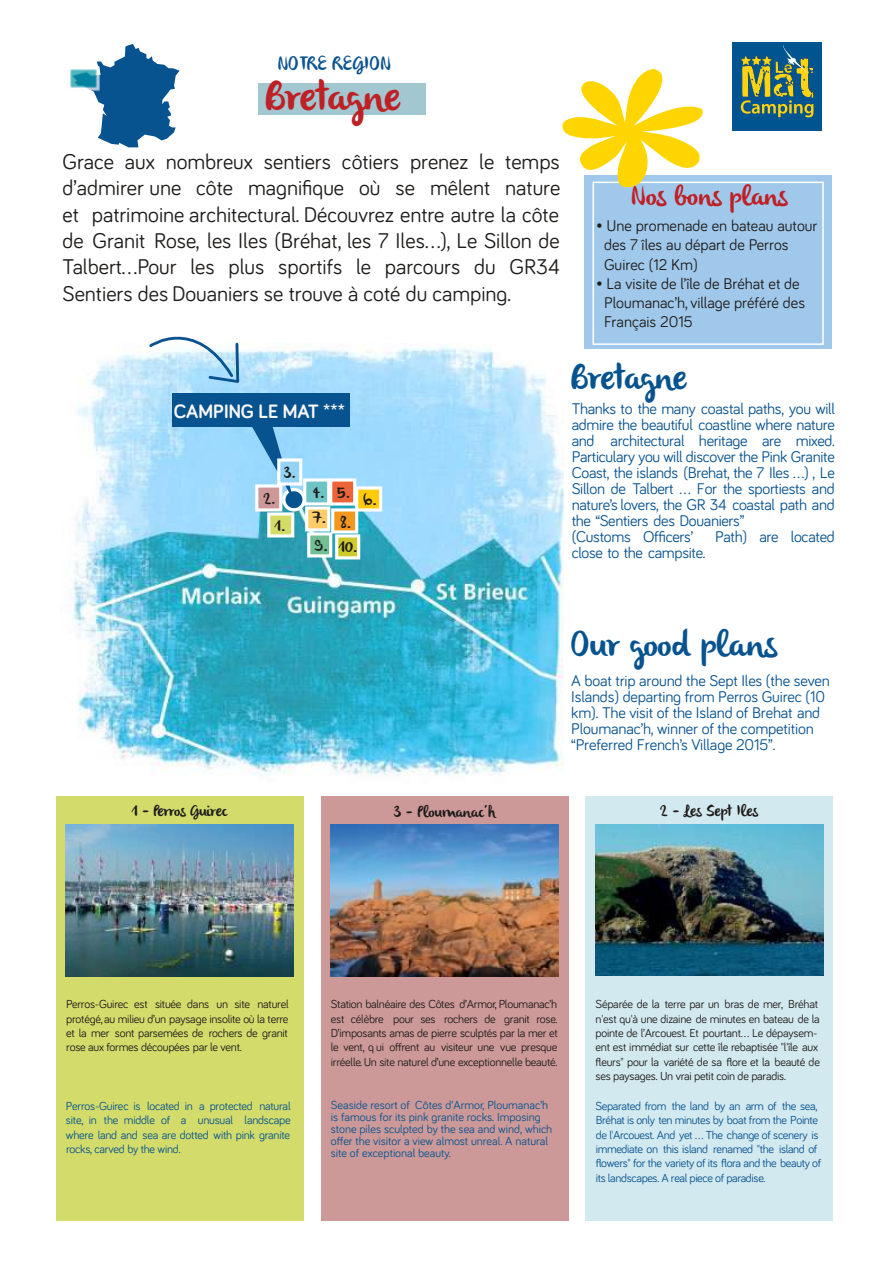
<style>
.page{position:relative;width:893px;height:1263px;background:#fff}
.page>*{position:absolute;margin:0;border:0;box-sizing:border-box;transform-origin:0 0}
.t1{font:42px "olivier";color:#bf2026}
.t2{font:36px "olivier";color:#07538f}
.t3{font:27.6px "olivier";color:#bf2026}
.t4{font:21.9px/26.4px "Bariol";color:#1e1c1a;text-align:justify}
.t5{font:700 19.95px "Bariol";color:#faf8f8}
.t6{font:19.8px "olivier";color:#0c5490}
.t7{font:16.2px/26.8px "olivier";color:#1e1c1a}
.t8{font:16.05px/16px "Bariol";letter-spacing:-.02em;color:#07538f}
.t9{font:16.05px/19.2px "Bariol";color:#1e1c1a}
.t10{font:16.05px "olivier";color:#1e1c1a}
.t11{font:12px/14.4px "Bariol";letter-spacing:-.02em;color:#1e1c1a;text-align:justify}
.t12{font:12px/14.4px "Bariol";letter-spacing:-.02em;color:#07538f}
.t13{font:12px/12px "Bariol";color:#07538f}
.s1{font-family:"Frutiger CE";font-weight:700}
</style>
<div class="page">
<div style="left:258px;top:83px;width:168px;height:32px;background:#a2c7d0"></div>
<img style="left:70px;top:343px;width:494px;height:433px">
<div style="left:303px;top:478px;width:27px;height:27px;background:#6ec3c6;border:3px solid #fff"></div>
<svg style="left:284px;top:489px;width:20px;height:21px"></svg>
<div style="left:282px;top:488px;width:24px;height:23px;border:3px solid #fff;border-radius:50%"></div>
<svg style="left:244px;top:427px;width:50px;height:74px;background:#79bae4"></svg>
<div style="left:172px;top:393px;width:178px;height:34px;background:#07538f"></div>
<div style="left:255px;top:484px;width:27px;height:27px;background:#cc9998;border:3px solid #fff"></div>
<div style="left:267px;top:512px;width:27px;height:25px;background:#d3dc69;border:3px solid #fff"></div>
<div style="left:329px;top:478px;width:27px;height:27px;background:#ed6438;border:3px solid #fff"></div>
<div style="left:355px;top:486px;width:27px;height:25px;background:#ffcb0a;border:3px solid #fff"></div>
<div style="left:305px;top:506px;width:25px;height:25px;background:#ffcc67;border:3px solid #fff"></div>
<div style="left:331px;top:508px;width:27px;height:25px;background:#f4971f;border:3px solid #fff"></div>
<div style="left:335px;top:534px;width:25px;height:25px;background:#cccb2b;border:3px solid #fff"></div>
<div style="left:307px;top:532px;width:25px;height:25px;background:#72be95;border:3px solid #fff"></div>
<div style="left:277px;top:458px;width:25px;height:28px;background:#95d3f4;border:3px solid #fff"></div>
<svg style="left:93px;top:44px;width:87px;height:103px"></svg>
<img style="left:70px;top:66px;width:29px;height:25px">
<svg style="left:148px;top:336px;width:93px;height:49px"></svg>
<div style="left:584px;top:175px;width:248px;height:174px;background:#a0c8ea"></div>
<div style="left:592px;top:182px;width:232px;height:163px;border:2px solid #fff"></div>
<div style="left:733px;top:43px;width:89px;height:88px;background:#00558a"></div>
<div style="left:733px;top:43px;width:88px;height:87px;background:#005490"></div>
<svg style="left:741px;top:45px;width:73px;height:72px"></svg>
<svg style="left:562px;top:69px;width:141px;height:118px"></svg>
<div style="left:56px;top:796px;width:247px;height:424px;background:#d3dc6b"></div>
<img style="left:66px;top:824px;width:227px;height:152px">
<div style="left:321px;top:796px;width:247px;height:424px;background:#cc9998"></div>
<img style="left:331px;top:824px;width:227px;height:153px">
<div style="left:585px;top:796px;width:248px;height:424px;background:#d3e9f0"></div>
<img style="left:595px;top:824px;width:228px;height:151px">
<h3 class="t6" style="left:278px;top:56px;width:115px">NOTRE REGION</h3>
<h1 class="t1" style="left:265px;top:79px;width:137px">Bretagne</h1>
<p class="t4" style="left:62px;top:149px;width:499px">Grace aux nombreux sentiers côtiers prenez le temps d’admirer une côte magnifique où se mêlent nature et patrimoine architectural. Découvrez entre autre la côte de Granit Rose, les Iles (Bréhat, les 7 Iles…), Le Sillon de Talbert…Pour les plus sportifs le parcours du GR34<br>Sentiers des Douaniers se trouve à coté du camping.</p>
<h3 class="t3" style="left:631px;top:184px;width:158px">Nos bons plans</h3>
<h3 class="t9" style="left:604px;top:217px;width:215px;text-indent:-8px">• Une promenade en bateau autour des 7 îles au départ de Perros<br>Guirec (12 Km)</h3>
<h3 class="t9" style="left:604px;top:275px;width:203px;text-indent:-8px">• La visite de l’île de Bréhat et de<br>Ploumanac’h, village préféré des<br>Français 2015</h3>
<h3 class="t5" style="left:174px;top:402px;width:173px">CAMPING LE MAT ***</h3>
<h3 class="t7" style="left:284px;top:461px;width:13px">3.</h3>
<h3 class="t7" style="left:275px;top:487px;width:12px;text-indent:-11px">2.<br>1<span class="s1">.</span></h3>
<h3 class="t7" style="left:337px;top:481px;width:42px">5. 6<span class="s1">.</span></h3>
<h3 class="t7" style="left:312px;top:508px;width:40px">7<span class="s1">.</span> 8<span class="s1">.</span></h3>
<h3 class="t7" style="left:315px;top:534px;width:44px">9<span class="s1">.</span> 10<span class="s1">.</span></h3>
<h2 class="t2" style="left:571px;top:362px;width:118px">Bretagne</h2>
<p class="t8" style="left:572px;top:401px;width:265px">Thanks to the many coastal paths, you will admire the beautiful coastline where nature and architectural heritage are mixed.<br>Particulary you will discover the Pink Granite Coast, the islands (Brehat, the 7 Iles …) , Le Sillon de Talbert … For the sportiests and nature’s lovers, the GR 34 coastal path and the “Sentiers des Douaniers”<br>(Customs Officers’</p>
<h3 class="t8" style="left:715px;top:529px;width:121px">Path) are located</h3>
<h3 class="t8" style="left:572px;top:545px;width:135px">close to the campsite.</h3>
<h3 class="t10" style="left:132px;top:804px;width:97px">1 - Perros Guirec</h3>
<h3 class="t10" style="left:394px;top:805px;width:103px">3 - Ploumanac’h</h3>
<h2 class="t2" style="left:571px;top:628px;width:208px">Our good plans</h2>
<h3 class="t8" style="left:571px;top:673px;width:260px">A boat trip around the Sept Iles (the seven Islands) departing from Perros Guirec (10 km). The visit of the Island of Brehat and Ploumanac’h, winner of the competition “Preferred French’s Village 2015”.</h3>
<h3 class="t10" style="left:660px;top:804px;width:100px">2 - Les Sept Iles</h3>
<p class="t11" style="left:66px;top:997px;width:224px">Perros-Guirec est située dans un site naturel protégé, au milieu d’un paysage insolite où la terre et la mer sont parsemées de rochers de granit rose aux formes découpées par le vent.</p>
<p class="t12" style="left:66px;top:1099px;width:226px;text-align:justify">Perros-Guirec is located in a protected natural site, in the middle of a unusual landscape where land and sea are dotted with pink granite rocks, carved by the wind.</p>
<p class="t11" style="left:331px;top:997px;width:229px">Station balnéaire des Côtes d’Armor, Ploumanac’h est célèbre pour ses rochers de granit rose.<br>D’imposants amas de pierre sculptés par la mer et le vent, q ui offrent au visiteur une vue presque irréelle.Un site naturel d’une exceptionnelle beauté.</p>
<p class="t13" style="left:331px;top:1100px;width:223px">Seaside resort of Côtes d’Armor, Ploumanac’h is famous for its pink granite rocks. Imposing stone piles sculpted by the sea and wind, which offer the visitor a view almost unreal. A natural site of exceptional beauty.</p>
<p class="t11" style="left:596px;top:997px;width:226px;text-align:left">Séparée de la terre par un bras de mer, Bréhat n'est qu'à une dizaine de minutes en bateau de la pointe de l’Arcouest. Et pourtant… Le dépaysem&shy;ent est immédiat sur cette île rebaptisée "l'île aux fleurs" pour la variété de sa flore et la beauté de ses paysages. Un vrai petit coin de paradis.</p>
<p class="t12" style="left:596px;top:1099px;width:227px">Separated from the land by an arm of the sea, Bréhat is only ten minutes by boat from the Pointe de l'Arcouest. And yet … The change of scenery is immediate on this island renamed "the island of flowers" for the variety of its flora and the beauty of its landscapes. A real piece of paradise.</p>
</div>
